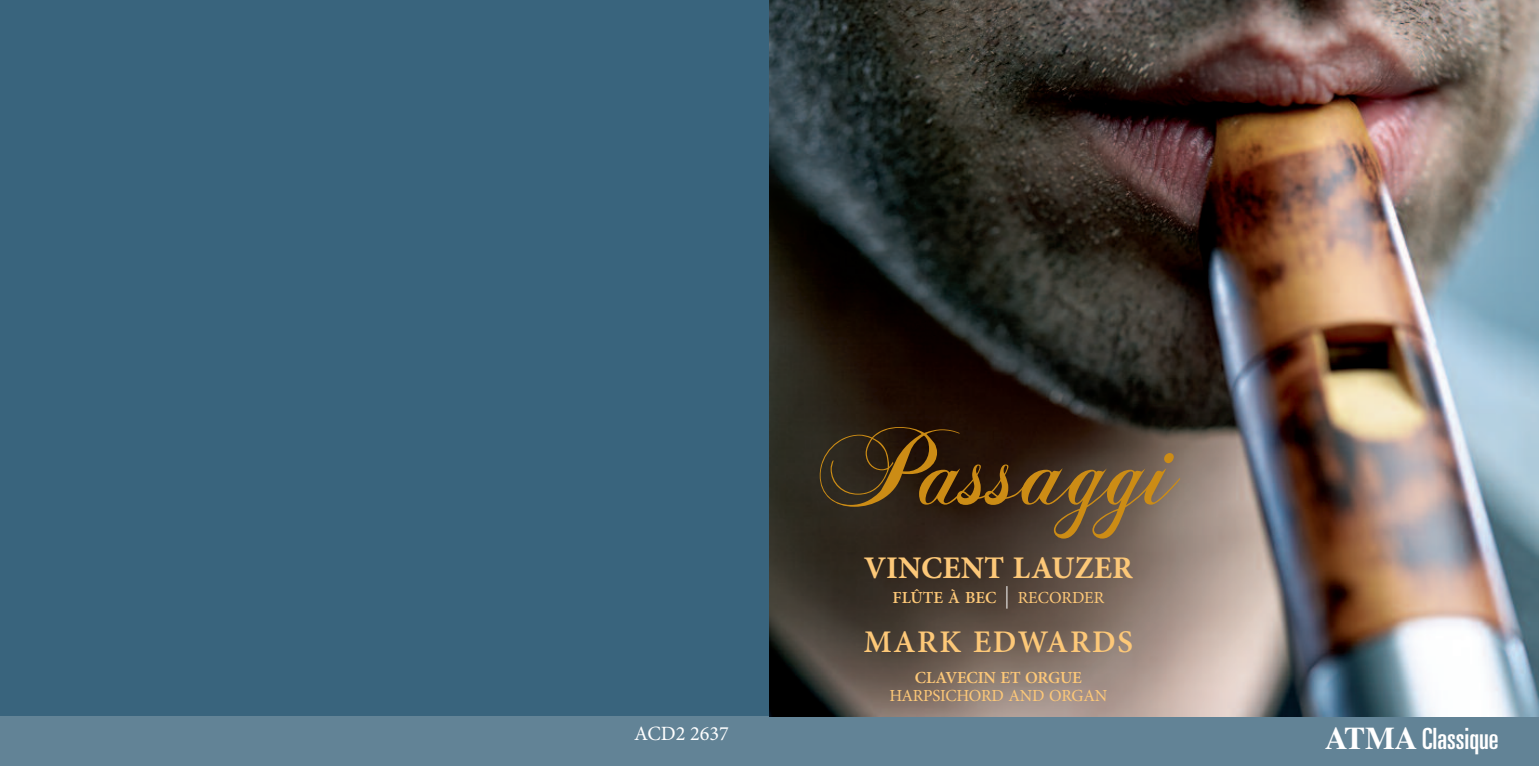
<style>
.page{position:relative;width:1539px;height:766px;background:#fff}
.page>*{position:absolute;margin:0;border:0;box-sizing:border-box;transform-origin:0 0}
.t1{font:111.15px "Chopin Script";color:#cc8c15}
.t2{font:700 31.5px "Minion Pro";color:#fdc878}
.t3{font:600 31.5px "Minion Pro";letter-spacing:.055em;color:#fdc878}
.t4{font:ultra-condensed 29.25px "Univers";color:#fff}
.t5{font:20.25px "Minion Pro";color:#fff}
.t6{font:600 16.88px "Minion Pro";letter-spacing:-.015em;color:#fdc878}
.t7{font:16.88px "Minion Pro";letter-spacing:-.015em;color:#fdc878}
.s1{font-family:"Grotesque";font-weight:300;font-stretch:condensed;font-size:22.5px;color:#fff}
.s2{font-weight:400}
.s3{font-family:"Times";font-weight:700;font-stretch:normal;font-size:31.5px}
</style>
<div class="page">
<div style="left:0;top:0;width:770px;height:725px;background:#39647d"></div>
<div style="left:0;top:715px;width:1539px;height:50px;background:#628396"></div>
<img style="left:770px;top:0;width:769px;height:715px">
<p class="t5" style="left:634px;top:725px;width:96px">ACD2 2637</p>
<h1 class="t1" style="left:820px;top:399px;width:360px">Passaggi</h1>
<h2 class="t2" style="left:864px;top:555px;width:271px">VINCENT LAUZER</h2>
<p class="t6" style="left:893px;top:590px;width:213px">FLÛTE À BEC <span class="s1">|</span> <span class="s2">RECORDER</span></p>
<h2 class="t3" style="left:864px;top:630px;width:271px">MARK EDWARDS</h2>
<p class="t6" style="left:915px;top:671px;width:168px">CLAVECIN ET ORGUE</p>
<p class="t7" style="left:889px;top:689px;width:219px">HARPSICHORD AND ORGAN</p>
<h3 class="t4" style="left:1325px;top:727px;width:175px"><span class="s3">ATMA</span> Classique</h3>
</div>
